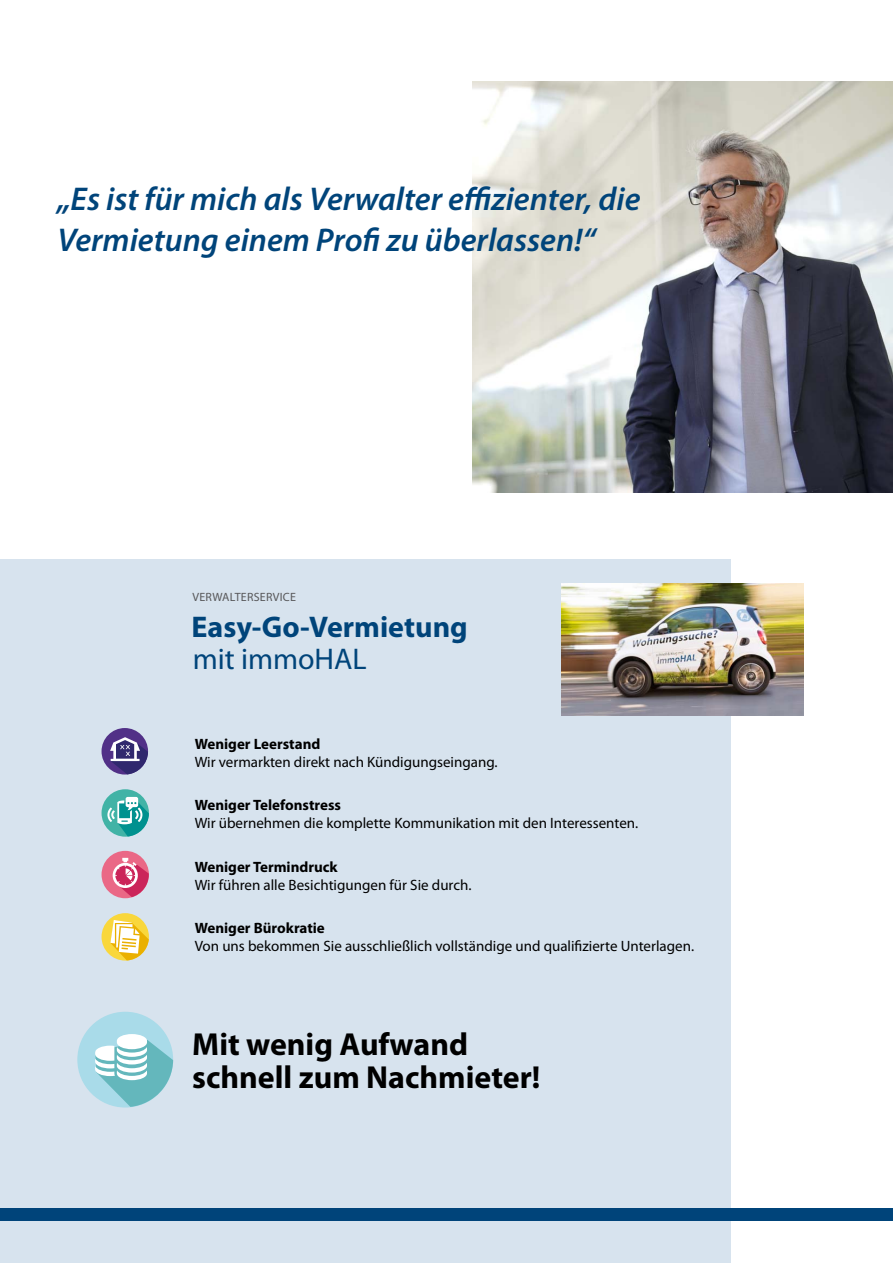
<style>
.page{position:relative;width:893px;height:1263px;background:#fff}
.page>*{position:absolute;margin:0;border:0;box-sizing:border-box;transform-origin:0 0}
.t1{font:italic 600 33px/40.5px "Myriad Pro";color:#00447a}
.t2{font:700 31.95px/33px "Myriad Pro";color:#000}
.t3{font:700 30px "Myriad Pro";color:#00447a}
.t4{font:30px "Myriad Pro";color:#00447a}
.t5{font:15px "Myriad Pro";color:#000}
.t6{font:700 15px "Myriad Pro";color:#000}
.t7{font:12px "Myriad Pro";letter-spacing:.02em;color:#58585a}
</style>
<div class="page">
<div style="left:0;top:559px;width:730px;height:704px;background:#d7e3ee"></div>
<div style="left:102px;top:913px;width:47px;height:47px;background:#f9d73b;border-radius:50%"></div>
<div style="left:0;top:1208px;width:893px;height:12px;background:#00447a"></div>
<img style="left:472px;top:81px;width:421px;height:412px">
<div style="left:102px;top:789px;width:47px;height:48px;background:#41b3a6;border-radius:50%"></div>
<div style="left:77px;top:1012px;width:96px;height:95px;background:#a9dbe9;border-radius:50%"></div>
<svg style="left:95px;top:1034px;width:78px;height:73px"></svg>
<div style="left:102px;top:851px;width:47px;height:47px;background:#ea6886;border-radius:50%"></div>
<svg style="left:113px;top:858px;width:36px;height:39px"></svg>
<svg style="left:107px;top:797px;width:42px;height:39px"></svg>
<div style="left:102px;top:728px;width:46px;height:46px;background:#513087;border-radius:50%"></div>
<svg style="left:110px;top:737px;width:38px;height:37px"></svg>
<svg style="left:110px;top:920px;width:39px;height:40px"></svg>
<img style="left:561px;top:583px;width:243px;height:132px">
<h1 class="t1" style="left:57px;top:178px;width:585px">„Es ist für mich als Verwalter effizienter, die<br>Vermietung einem Profi zu überlassen!“</h1>
<p class="t7" style="left:193px;top:590px;width:105px">Verwalterservice</p>
<h3 class="t3" style="left:191px;top:607px;width:278px">Easy-Go-Vermietung</h3>
<h3 class="t4" style="left:193px;top:640px;width:175px">mit immoHAL</h3>
<p class="t6" style="left:195px;top:734px;width:127px">Weniger Leerstand</p>
<p class="t5" style="left:171px;top:753px;width:328px">Wir vermarkten direkt nach Kündigungseingang.</p>
<p class="t6" style="left:195px;top:796px;width:148px">Weniger Telefonstress</p>
<p class="t5" style="left:171px;top:814px;width:468px">Wir übernehmen die komplette Kommunikation mit den I nteressenten.</p>
<p class="t6" style="left:195px;top:857px;width:145px">Weniger Termindruck</p>
<p class="t5" style="left:171px;top:876px;width:302px">Wir führen alle Besichtigungen für Sie durch.</p>
<p class="t6" style="left:195px;top:919px;width:132px">Weniger Bürokratie</p>
<p class="t5" style="left:195px;top:937px;width:501px">Von uns bekommen Sie ausschließlich vollständige und qualifizierte Unterlagen.</p>
<h2 class="t2" style="left:192px;top:1027px;width:350px">Mit wenig Aufwand schnell zum Nachmieter!</h2>
</div>
